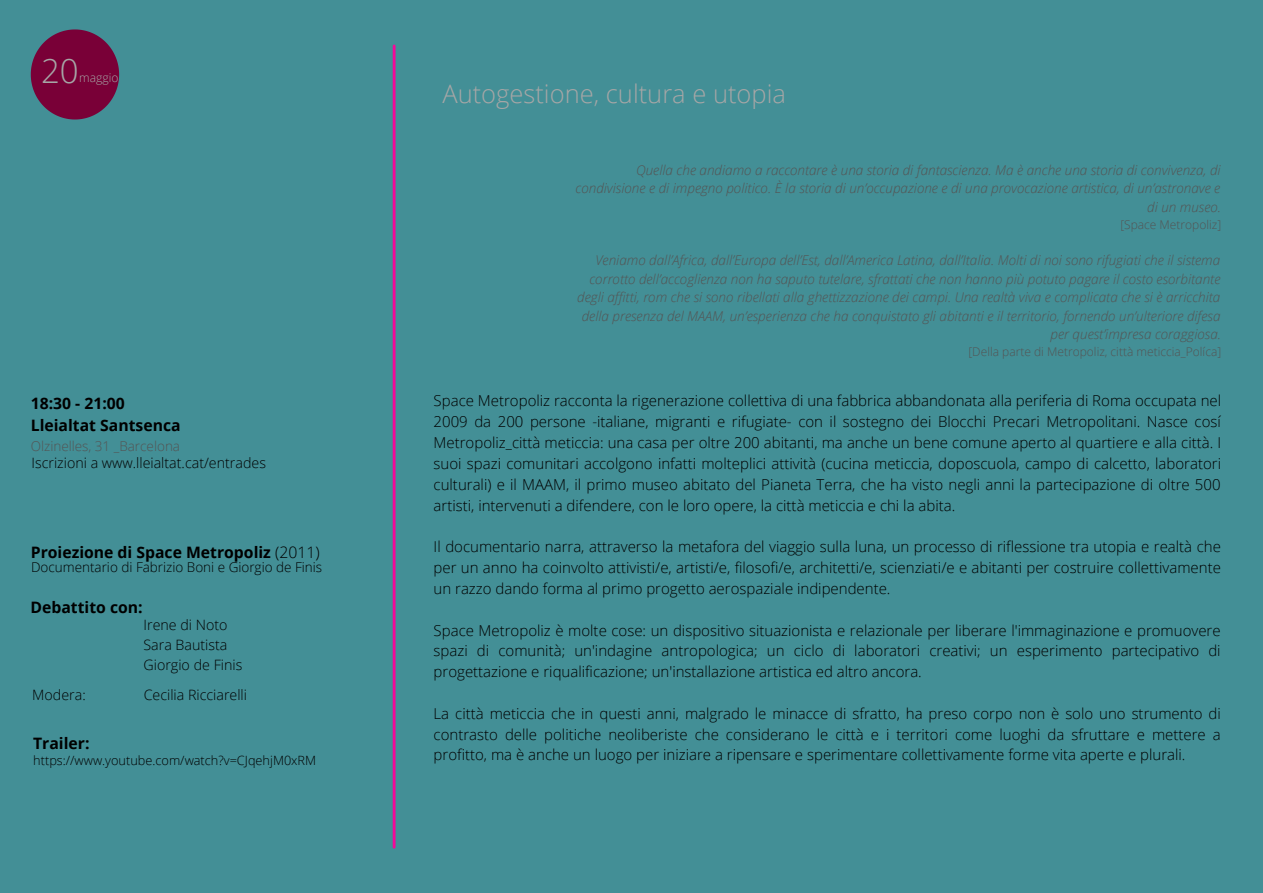
<style>
.page{position:relative;width:1263px;height:893px;background:#438f96}
.page>*{position:absolute;margin:0;border:0;box-sizing:border-box;transform-origin:0 0}
.t1{font:300 33px "Open Sans";color:#a6a6a6}
.t2{font:300 25.5px "Open Sans";color:#a6a6a6}
.t3{font:700 15.75px "Open Sans";color:#000}
.t4{font:300 15px/20.9px "Open Sans";color:#000;text-align:justify}
.t5{font:300 14.25px "Open Sans";color:#000}
.t6{font:italic 300 13.5px/18.6px "Open Sans";color:#545454;text-align:right}
.t7{font:300 13.5px "Open Sans";color:#000}
.t8{font:300 13.5px "Open Sans";color:#545454}
.t9{font:300 12.75px "Open Sans";color:#000}
.t10{font:300 12px "Open Sans";color:#545454}
.t11{font:300 12px "Open Sans";color:#a6a6a6}
.s1{font-weight:300}
</style>
<div class="page">
<hr style="left:393px;top:46px;width:2px;height:801px;background:#f40899">
<svg style="left:31px;top:29px;width:88px;height:90px"></svg>
<p class="t1" style="left:41px;top:48px;width:39px">20</p>
<p class="t11" style="left:79px;top:69px;width:41px">maggio</p>
<p class="t3" style="left:31px;top:392px;width:96px">18:30 - 21:00</p>
<p class="t3" style="left:31px;top:414px;width:151px">Lleialtat Santsenca</p>
<p class="t8" style="left:31px;top:437px;width:151px">Olzinelles, 31 _Barcelona</p>
<p class="t5" style="left:31px;top:453px;width:236px">Iscrizioni a www.lleialtat.cat/entrades</p>
<p class="t3" style="left:31px;top:541px;width:290px">Proiezione di Space Metropoliz <span class="s1">(2011)</span></p>
<p class="t7" style="left:31px;top:557px;width:293px">Documentario di Fabrizio Boni e Giorgio de Finis</p>
<p class="t3" style="left:31px;top:596px;width:114px">Debattito con:</p>
<p class="t5" style="left:32px;top:685px;width:55px">Modera:</p>
<p class="t5" style="left:144px;top:615px;width:86px">Irene di Noto</p>
<p class="t5" style="left:144px;top:635px;width:85px">Sara Bautista</p>
<p class="t5" style="left:144px;top:654px;width:100px">Giorgio de Finis</p>
<p class="t5" style="left:144px;top:685px;width:105px">Cecilia Ricciarelli</p>
<p class="t3" style="left:33px;top:732px;width:58px">Trailer:</p>
<p class="t9" style="left:33px;top:752px;width:284px">https://www.youtube.com/watch?v=CJqehjM0xRM</p>
<p class="t2" style="left:442px;top:76px;width:345px">Autogestione, cultura e utopia</p>
<p class="t6" style="left:576px;top:160px;width:647px">Quella che andiamo a raccontare è una storia di fantascienza. Ma è anche una storia di convivenza, di condivisione e di impegno politico. È la storia di un’occupazione e di una provocazione artistica, di un’astronave e di un museo.</p>
<p class="t10" style="left:1120px;top:216px;width:102px">[Space Metropoliz]</p>
<p class="t6" style="left:577px;top:250px;width:645px">Veniamo dall’Africa, dall’Europa dell’Est, dall’America Latina, dall’Italia. Molti di noi sono rifugiati che il sistema corrotto dell’accoglienza non ha saputo tutelare, sfrattati che non hanno più potuto pagare il costo esorbitante degli affitti, rom che si sono ribellati alla ghettizzazione dei campi. Una realtà viva e complicata che si è arricchita della presenza del MAAM, un’esperienza che ha conquistato gli abitanti e il territorio, fornendo un’ulteriore difesa per quest’impresa coraggiosa.</p>
<p class="t10" style="left:968px;top:343px;width:254px">[Della parte di Metropoliz, città meticcia_Políca]</p>
<p class="t4" style="left:434px;top:390px;width:789px">Space Metropoliz racconta la rigenerazione collettiva di una fabbrica abbandonata alla periferia di Roma occupata nel 2009 da 200 persone -italiane, migranti e rifugiate- con il sostegno dei Blocchi Precari Metropolitani. Nasce cosí Metropoliz_città meticcia: una casa per oltre 200 abitanti, ma anche un bene comune aperto al quartiere e alla città. I suoi spazi comunitari accolgono infatti molteplici attività (cucina meticcia, doposcuola, campo di calcetto, laboratori culturali) e il MAAM, il primo museo abitato del Pianeta Terra, che ha visto negli anni la partecipazione di oltre 500 artisti, intervenuti a difendere, con le loro opere, la città meticcia e chi la abita.</p>
<p class="t4" style="left:434px;top:536px;width:789px">Il documentario narra, attraverso la metafora del viaggio sulla luna, un processo di riflessione tra utopia e realtà che per un anno ha coinvolto attivisti/e, artisti/e, filosofi/e, architetti/e, scienziati/e e abitanti per costruire collettivamente un razzo dando forma al primo progetto aerospaziale indipendente.</p>
<p class="t4" style="left:434px;top:619px;width:788px">Space Metropoliz è molte cose: un dispositivo situazionista e relazionale per liberare l'immaginazione e promuovere spazi di comunità; un'indagine antropologica; un ciclo di laboratori creativi; un esperimento partecipativo di progettazione e riqualificazione; un'installazione artistica ed altro ancora.</p>
<p class="t4" style="left:434px;top:702px;width:789px">La città meticcia che in questi anni, malgrado le minacce di sfratto, ha preso corpo non è solo uno strumento di contrasto delle politiche neoliberiste che considerano le città e i territori come luoghi da sfruttare e mettere a profitto, ma è anche un luogo per iniziare a ripensare e sperimentare collettivamente forme vita aperte e plurali.</p>
</div>
